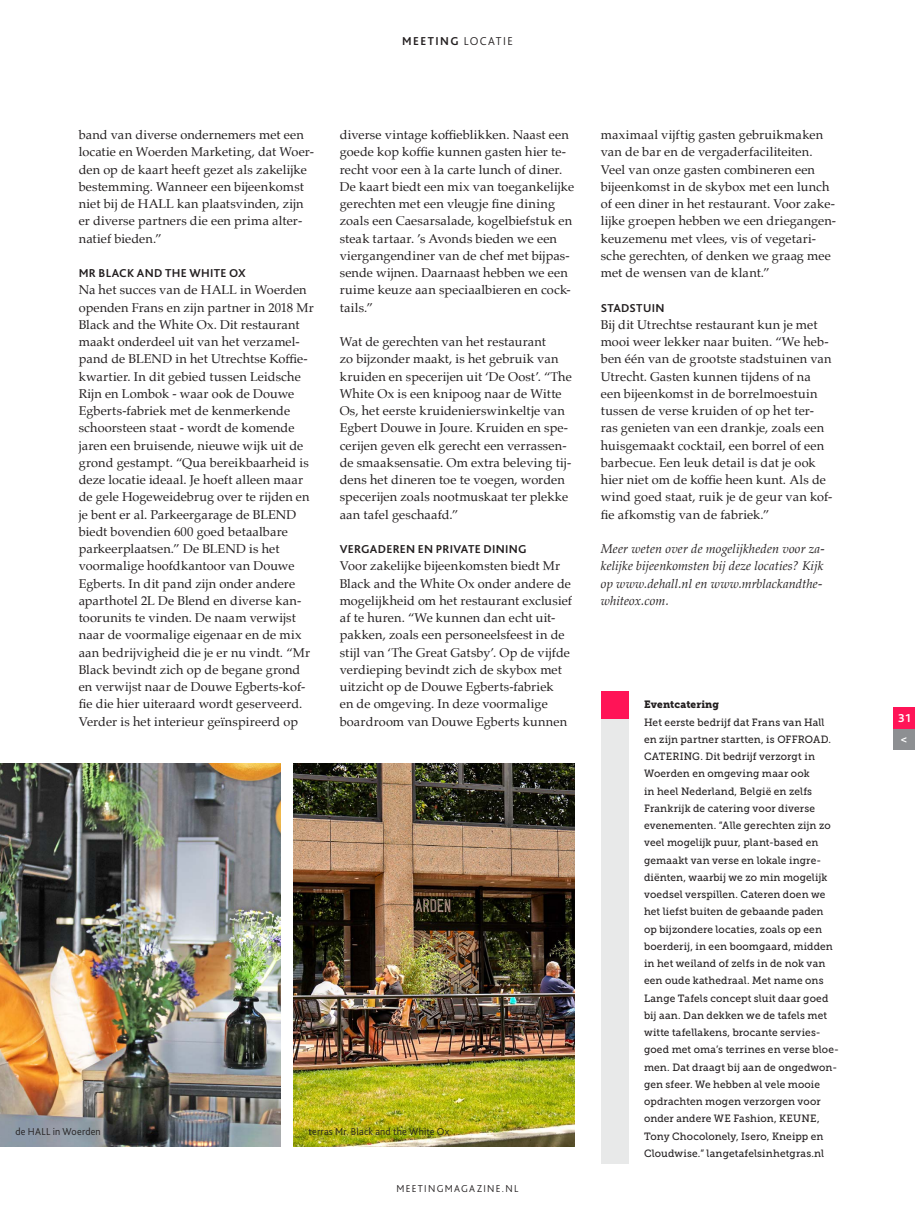
<style>
.page{position:relative;width:915px;height:1212px;background:#fff}
.page>*{position:absolute;margin:0;border:0;box-sizing:border-box;transform-origin:0 0}
.t1{font:12.75px/17.2px "Palatino";letter-spacing:.01em;color:#231f20}
.t2{font:italic 12.75px/17.2px "Palatino";letter-spacing:.005em;color:#231f20}
.t3{font:700 12px "Bliss 2";letter-spacing:.025em;color:#231f20}
.t4{font:700 12px "Bliss 2";letter-spacing:.125em;color:#231f20}
.t5{font:700 12px/20.7px "Bliss 2";color:#fff}
.t6{font:10.5px/17.2px "Museo Slab 500";letter-spacing:.015em;color:#231f20;scale:.96 1}
.t7{font:300 10.5px "Bliss 2";letter-spacing:.02em;color:#231f20}
.t8{font:300 10.5px "Bliss 2";letter-spacing:.125em;color:#231f20}
.t9{font:10.5px "Museo Slab 900";letter-spacing:.015em;color:#231f20;scale:.96 1}
.s1{font-weight:300}
</style>
<div class="page">
<div style="left:893px;top:729px;width:21px;height:21px;background:#8d8f92"></div>
<div style="left:893px;top:707px;width:21px;height:22px;background:#ff1457"></div>
<div style="left:600px;top:691px;width:28px;height:472px;background:#e8e9e9"></div>
<div style="left:600px;top:691px;width:28px;height:28px;background:#ff1457"></div>
<img style="left:0;top:763px;width:281px;height:383px">
<img style="left:293px;top:763px;width:281px;height:383px">
<p class="t4" style="left:402px;top:33px;width:112px">MEETING <span class="s1">LOCATIE</span></p>
<p class="t1" style="left:79px;top:126px;width:237px">band van diverse ondernemers met een locatie en Woerden Marketing, dat Woer&shy;den op de kaart heeft gezet als zakelijke bestemming. Wanneer een bijeenkomst niet bij de HALL kan plaatsvinden, zijn er diverse partners die een prima alter&shy;natief bieden.”</p>
<p class="t3" style="left:79px;top:266px;width:168px">MR BLACK AND THE WHITE OX</p>
<p class="t1" style="left:79px;top:281px;width:236px">Na het succes van de HALL in Woerden openden Frans en zijn partner in 2018 Mr Black and the White Ox. Dit restaurant maakt onderdeel uit van het verzamel&shy;pand de BLEND in het Utrechtse Koffie&shy;kwartier. In dit gebied tussen Leidsche Rijn en Lombok - waar ook de Douwe Egberts-fabriek met de kenmerkende schoorsteen staat - wordt de komende jaren een bruisende, nieuwe wijk uit de grond gestampt. “Qua bereikbaarheid is deze locatie ideaal. Je hoeft alleen maar de gele Hogeweidebrug over te rijden en je bent er al. Parkeergarage de BLEND biedt bovendien 600 goed betaalbare parkeerplaatsen.” De BLEND is het voormalige hoofdkantoor van Douwe Egberts. In dit pand zijn onder andere aparthotel 2L De Blend en diverse kan&shy;toorunits te vinden. De naam verwijst naar de voormalige eigenaar en de mix aan bedrijvigheid die je er nu vindt. “Mr Black bevindt zich op de begane grond en verwijst naar de Douwe Egberts-kof&shy;fie die hier uiteraard wordt geserveerd.<br>Verder is het interieur geïnspireerd op</p>
<p class="t1" style="left:339px;top:126px;width:236px">diverse vintage koffieblikken. Naast een goede kop koffie kunnen gasten hier te&shy;recht voor een à la carte lunch of diner.<br>De kaart biedt een mix van toegankelijke gerechten met een vleugje fine dining zoals een Caesarsalade, kogelbiefstuk en steak tartaar. ’s Avonds bieden we een viergangendiner van de chef met bijpas&shy;sende wijnen. Daarnaast hebben we een ruime keuze aan speciaalbieren en cock&shy;tails.”</p>
<p class="t1" style="left:339px;top:333px;width:233px">Wat de gerechten van het restaurant<br>zo bijzonder maakt, is het gebruik van kruiden en specerijen uit ‘De Oost’. “The White Ox is een knipoog naar de Witte Os, het eerste kruidenierswinkeltje van Egbert Douwe in Joure. Kruiden en spe&shy;cerijen geven elk gerecht een verrassen&shy;de smaaksensatie. Om extra beleving tij&shy;dens het dineren toe te voegen, worden specerijen zoals nootmuskaat ter plekke aan tafel geschaafd.”</p>
<p class="t3" style="left:339px;top:542px;width:188px">VERGADEREN EN PRIVATE DINING</p>
<p class="t1" style="left:339px;top:557px;width:234px">Voor zakelijke bijeenkomsten biedt Mr Black and the White Ox onder andere de mogelijkheid om het restaurant exclusief af te huren. “We kunnen dan echt uit&shy;pakken, zoals een personeelsfeest in de stijl van ‘The Great Gatsby’. Op de vijfde verdieping bevindt zich de skybox met uitzicht op de Douwe Egberts-fabriek<br>en de omgeving. In deze voormalige boardroom van Douwe Egberts kunnen</p>
<p class="t7" style="left:16px;top:1125px;width:87px">de HALL in Woerden</p>
<p class="t7" style="left:308px;top:1125px;width:142px">terras Mr. Black and the White Ox</p>
<p class="t8" style="left:396px;top:1182px;width:123px">MEETINGMAGAZINE.NL</p>
<p class="t1" style="left:600px;top:126px;width:237px">maximaal vijftig gasten gebruikmaken van de bar en de vergaderfaciliteiten.<br>Veel van onze gasten combineren een bijeenkomst in de skybox met een lunch of een diner in het restaurant. Voor zake&shy;lijke groepen hebben we een driegangen&shy;keuzemenu met vlees, vis of vegetari&shy;sche gerechten, of denken we graag mee met de wensen van de klant.”</p>
<p class="t3" style="left:600px;top:300px;width:65px">STADSTUIN</p>
<p class="t1" style="left:600px;top:316px;width:233px">Bij dit Utrechtse restaurant kun je met mooi weer lekker naar buiten. “We heb&shy;ben één van de grootste stadstuinen van Utrecht. Gasten kunnen tijdens of na een bijeenkomst in de borrelmoestuin tussen de verse kruiden of op het ter&shy;ras genieten van een drankje, zoals een huisgemaakt cocktail, een borrel of een barbecue. Een leuk detail is dat je ook hier niet om de koffie heen kunt. Als de wind goed staat, ruik je de geur van kof&shy;fie afkomstig van de fabriek.”</p>
<p class="t2" style="left:600px;top:540px;width:225px">Meer weten over de mogelijkheden voor za&shy;kelijke bijeenkomsten bij deze locaties? Kijk op www.dehall.nl en www.mrblackandthe&shy;whiteox.com.</p>
<p class="t9" style="left:643px;top:698px;width:80px">Eventcatering</p>
<p class="t6" style="left:643px;top:713px;width:204px">Het eerste bedrijf dat Frans van Hall en zijn partner startten, is OFFROAD.<br>CATERING. Dit bedrijf verzorgt in Woerden en omgeving maar ook<br>in heel Nederland, België en zelfs Frankrijk de catering voor diverse evenementen. “Alle gerechten zijn zo veel mogelijk puur, plant-based en gemaakt van verse en lokale ingre&shy;diënten, waarbij we zo min mogelijk voedsel verspillen. Cateren doen we het liefst buiten de gebaande paden op bijzondere locaties, zoals op een boerderij, in een boomgaard, midden in het weiland of zelfs in de nok van een oude kathedraal. Met name ons Lange Tafels concept sluit daar goed bij aan. Dan dekken we de tafels met witte tafellakens, brocante servies&shy;goed met oma’s terrines en verse bloe&shy;men. Dat draagt bij aan de ongedwon&shy;gen sfeer. We hebben al vele mooie opdrachten mogen verzorgen voor onder andere WE Fashion, KEUNE, Tony Chocolonely, Isero, Kneipp en Cloudwise.” langetafelsinhetgras.nl</p>
<p class="t5" style="left:897px;top:708px;width:14px">31 &lt;</p>
</div>
